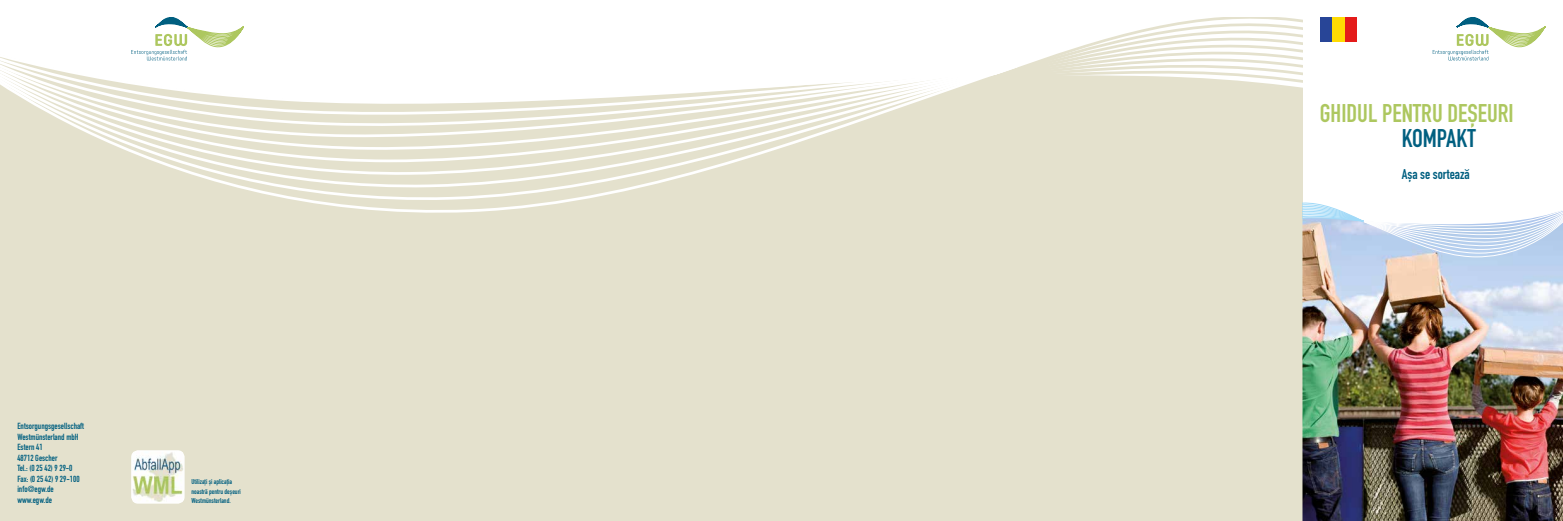
<style>
.page{position:relative;width:1563px;height:521px;background:#fff}
.page>*{position:absolute;margin:0;border:0;box-sizing:border-box;transform-origin:0 0}
.t1{font:700 25.2px "DIN Condensed";color:#adc75f}
.t2{font:700 25.2px "DIN Condensed";color:#005f80}
.t3{font:700 14px "DIN Condensed";color:#005f80}
.t4{font:700 8.75px/10.5px "DIN Condensed";color:#005f80}
.t5{font:700 7px/9.3px "DIN Condensed";color:#005f80}
</style>
<div class="page">
<div style="left:0;top:169px;width:1302px;height:352px;background:#e4e1cd"></div>
<svg style="left:1020px;top:17px;width:282px;height:152px"></svg>
<svg style="left:0;top:57px;width:1020px;height:170px"></svg>
<img style="left:1302px;top:258px;width:261px;height:263px">
<svg style="left:1432px;top:17px;width:113px;height:44px"></svg>
<svg style="left:131px;top:17px;width:113px;height:44px"></svg>
<img style="left:132px;top:451px;width:52px;height:52px">
<div style="left:131px;top:450px;width:54px;height:54px;border:1px solid #fff;border-radius:6px"></div>
<svg style="left:1302px;top:201px;width:261px;height:57px"></svg>
<div style="left:1344px;top:17px;width:13px;height:25px;background:#e41b1a"></div>
<div style="left:1320px;top:17px;width:12px;height:25px;background:#284597"></div>
<div style="left:1332px;top:17px;width:12px;height:25px;background:#ffdb02"></div>
<p class="t4" style="left:17px;top:421px;width:68px">Entsorgungsgesellschaft<br>Westmünsterland mbH<br>Estern 41<br>48712 Gescher<br>Tel.: (0 25 42) 9 29-0<br>Fax: (0 25 42) 9 29-100 info@egw.de www.egw.de</p>
<p class="t5" style="left:191px;top:477px;width:51px">Utilizați și aplicația noastră pentru deșeuri<br>Westmünsterland.</p>
<h1 class="t1" style="left:1320px;top:96px;width:195px">GHIDUL PENTRU DEȘEURI</h1>
<h1 class="t2" style="left:1401px;top:121px;width:75px">KOMPAKT</h1>
<h2 class="t3" style="left:1401px;top:164px;width:69px">Așa se sortează</h2>
</div>
